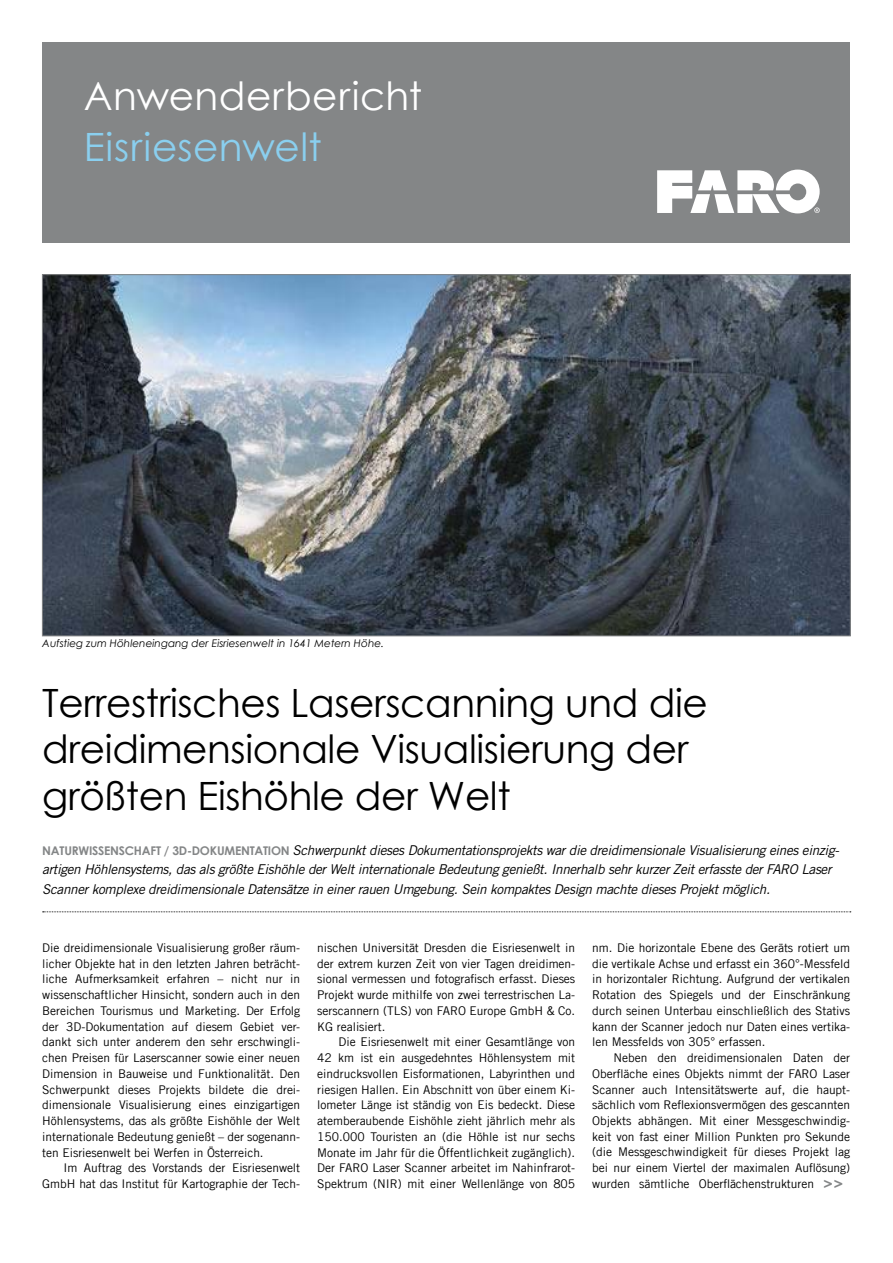
<style>
.page{position:relative;width:893px;height:1263px;background:#fff}
.page>*{position:absolute;margin:0;border:0;box-sizing:border-box;transform-origin:0 0}
.t1{font:39px/46.8px "Century Gothic";letter-spacing:-.01em;color:#000}
.t2{font:39px "Century Gothic";letter-spacing:.01em;color:#fff}
.t3{font:39px "Century Gothic";letter-spacing:.01em;color:#8acfef}
.t4{font:italic 13.5px/19.5px "Trade Gothic LT Com";letter-spacing:-.025em;color:#000}
.t5{font:700 12.45px "Verdana";color:#848687;scale:.96 1}
.t6{font:12px/15.8px "Trade Gothic LT Com";letter-spacing:-.005em;color:#000;text-align:justify}
.t7{font:italic 10.5px "Century Gothic";color:#000}
.s1{font-family:"Century Gothic";font-weight:700;font-style:normal;font-size:12px;color:#848687}
</style>
<div class="page">
<div style="left:42px;top:43px;width:808px;height:200px;background:#848687"></div>
<svg style="left:43px;top:911px;width:808px;height:1px"></svg>
<img style="left:44px;top:277px;width:804px;height:357px">
<svg style="left:657px;top:170px;width:163px;height:43px"></svg>
<h1 class="t2" style="left:84px;top:68px;width:340px">Anwenderbericht</h1>
<h1 class="t3" style="left:84px;top:119px;width:239px">Eisriesenwelt</h1>
<p class="t7" style="left:42px;top:636px;width:343px">Aufstieg zum Höhleneingang der Eisriesenwelt in 1641 Metern Höhe.</p>
<h1 class="t1" style="left:42px;top:678px;width:667px">Terrestrisches Laserscanning und die dreidimensionale Visualisierung der größten Eishöhle der Welt</h1>
<p class="t4" style="left:42px;top:840px;width:798px"><span class="s1">NATURWISSEN SCHAFT / 3D-DOKUMEN TATION</span> Schwerpunkt dieses Dokumentationsprojekts war die dreidimensionale Visualisierung eines einzig&shy;artigen Höhlensystems, das als größte Eishöhle der Welt internationale Bedeutung genießt. Innerhalb sehr kurzer Zeit erfasste der FARO Laser<br>Scanner komplexe dreidimensionale Datensätze in einer rauen Umgebung. Sein kompaktes Design machte dieses Projekt möglich.</p>
<p class="t6" style="left:42px;top:939px;width:259px">Die dreidimensionale Visualisierung großer räum&shy;licher Objekte hat in den letzten Jahren beträcht&shy;liche Aufmerksamkeit erfahren – nicht nur in wissenschaftlicher Hinsicht, sondern auch in den Bereichen Tourismus und Marketing. Der Erfolg der 3D-Dokumentation auf diesem Gebiet ver&shy;dankt sich unter anderem den sehr erschwingli&shy;chen Preisen für Laserscanner sowie einer neuen Dimension in Bauweise und Funktionalität. Den Schwerpunkt dieses Projekts bildete die drei&shy;dimensionale Visualisierung eines einzigartigen Höhlensystems, das als größte Eishöhle der Welt internationale Bedeutung genießt – der sogenann&shy;ten Eisriesenwelt bei Werfen in Österreich.</p>
<p class="t6" style="left:42px;top:1160px;width:259px;text-align:right">Im Auftrag des Vorstands der Eisriesenwelt<br>GmbH hat das Institut für Kartographie der Tech-</p>
<p class="t6" style="left:317px;top:939px;width:259px">nischen Universität Dresden die Eisriesenwelt in der extrem kurzen Zeit von vier Tagen dreidimen&shy;sional vermessen und fotografisch erfasst. Dieses Projekt wurde mithilfe von zwei terrestrischen La&shy;serscannern (TLS) von FARO Europe GmbH &amp; Co.<br>KG realisiert.</p>
<p class="t6" style="left:317px;top:1034px;width:259px;text-indent:21px">Die Eisriesenwelt mit einer Gesamtlänge von 42 km ist ein ausgedehntes Höhlensystem mit eindrucksvollen Eisformationen, Labyrinthen und riesigen Hallen. Ein Abschnitt von über einem Ki&shy;lometer Länge ist ständig von Eis bedeckt. Diese atemberaubende Eishöhle zieht jährlich mehr als 150.000 Touristen an (die Höhle ist nur sechs Monate im Jahr für die Öffentlichkeit zugänglich).<br>Der FARO Laser Scanner arbeitet im Nahinfrarot-Spektrum (NIR) mit einer Wellenlänge von 805</p>
<p class="t6" style="left:592px;top:939px;width:259px">nm. Die horizontale Ebene des Geräts rotiert um die vertikale Achse und erfasst ein 360°-Messfeld in horizontaler Richtung. Aufgrund der vertikalen Rotation des Spiegels und der Einschränkung durch seinen Unterbau einschließlich des Stativs kann der Scanner jedoch nur Daten eines vertika&shy;len Messfelds von 305° erfassen.</p>
<p class="t6" style="left:592px;top:1050px;width:259px;text-indent:21px">Neben den dreidimensionalen Daten der Oberfläche eines Objekts nimmt der FARO Laser Scanner auch Intensitätswerte auf, die haupt&shy;sächlich vom Reflexionsvermögen des gescannten Objekts abhängen. Mit einer Messgeschwindig&shy;keit von fast einer Million Punkten pro Sekunde (die Messgeschwindigkeit für dieses Projekt lag bei nur einem Viertel der maximalen Auflösung) wurden sämtliche Oberflächenstrukturen</p>
<p class="t5" style="left:823px;top:1175px;width:23px">&gt;&gt;</p>
</div>
